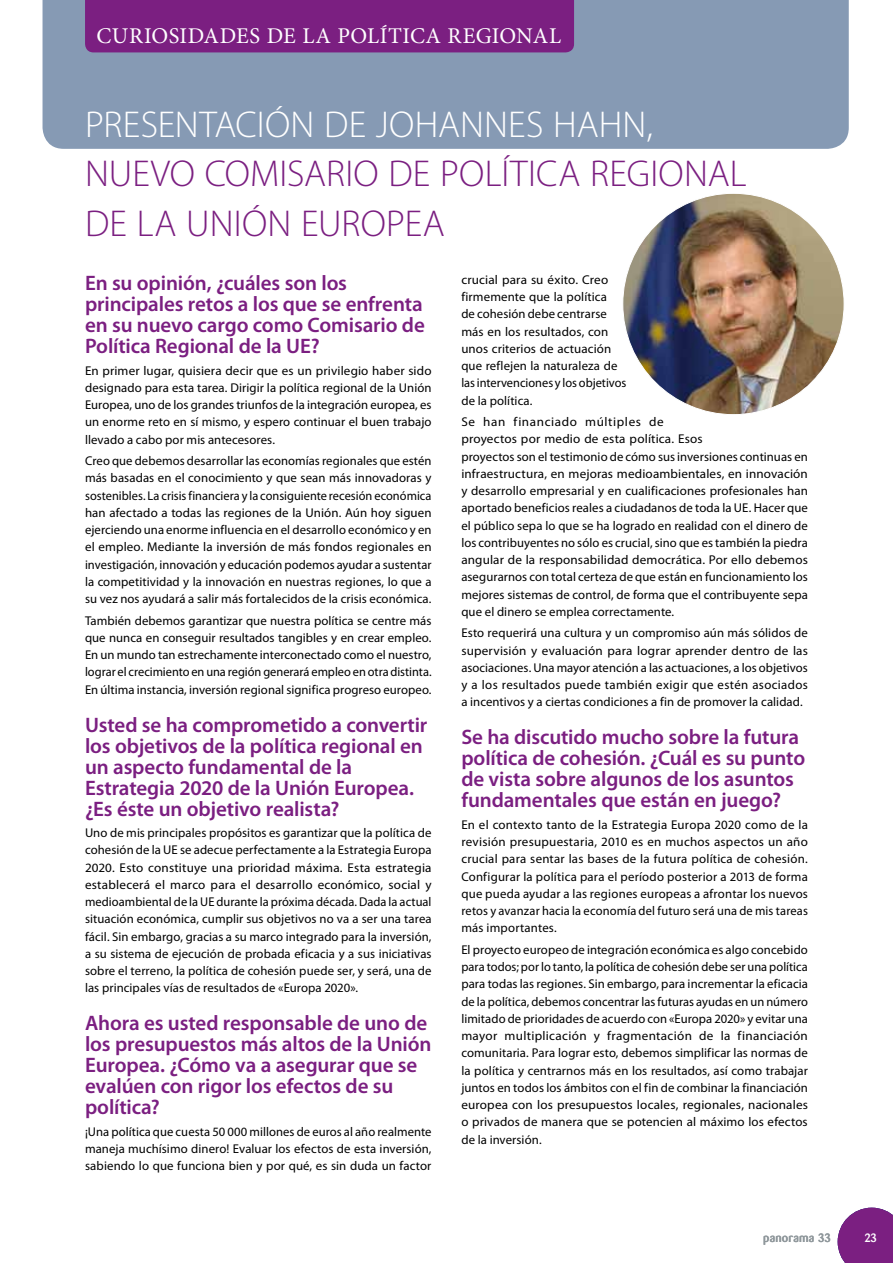
<style>
.page{position:relative;width:893px;height:1263px;background:#fff}
.page>*{position:absolute;margin:0;border:0;box-sizing:border-box;transform-origin:0 0}
.t1{font:300 37.5px/49.5px "Myriad Pro";letter-spacing:.005em;color:#7b1f81}
.t2{font:300 37.5px "Myriad Pro";color:#fff}
.t3{font:22.5px "Minion Pro";letter-spacing:.015em;color:#fff}
.t4{font:600 21px/21px "Myriad Pro";letter-spacing:-.005em;color:#7b1f81}
.t5{font:12.75px/17.2px "Myriad Pro";letter-spacing:.01em;color:#000;text-align:justify}
.t6{font:500 12px "Barmeno";letter-spacing:.02em;color:#90989c}
.t7{font:500 12px "Barmeno";color:#fff}
</style>
<div class="page">
<div style="left:43px;top:0;width:806px;height:149px;background:#869ab4"></div>
<svg style="left:838px;top:1208px;width:55px;height:55px;background:#87358d"></svg>
<div style="left:85px;top:0;width:489px;height:52px;background:#7b1f81"></div>
<img style="left:623px;top:193px;width:221px;height:222px;border-radius:111px">
<h2 class="t3" style="left:96px;top:20px;width:466px">CURIOSIDADES DE LA POLÍTICA REGIONAL</h2>
<h1 class="t2" style="left:85px;top:103px;width:569px">PRESENTACIÓN DE JOHANNES HAHN,</h1>
<h1 class="t1" style="left:85px;top:149px;width:663px">NUEVO COMISARIO DE POLÍTICA REGIONAL<br>DE LA UNIÓN EUROPEA</h1>
<h3 class="t4" style="left:85px;top:273px;width:341px">En su opinión, ¿cuáles son los principales retos a los que se enfrenta en su nuevo cargo como Comisario de<br>Política Regional de la UE?</h3>
<p class="t5" style="left:85px;top:362px;width:348px">En primer lugar, quisiera decir que es un privilegio haber sido designado para esta tarea. Dirigir la política regional de la Unión Europea, uno de los grandes triunfos de la integración europea, es un enorme reto en sí mismo, y espero continuar el buen trabajo llevado a cabo por mis antecesores.</p>
<p class="t5" style="left:85px;top:452px;width:348px">Creo que debemos desarrollar las economías regionales que estén más basadas en el conocimiento y que sean más innovadoras y sostenibles. La crisis financiera y la consiguiente recesión económica han afectado a todas las regiones de la Unión. Aún hoy siguen ejerciendo una enorme influencia en el desarrollo económico y en el empleo. Mediante la inversión de más fondos regionales en investigación, innovación y educación podemos ayudar a sustentar la competitividad y la innovación en nuestras regiones, lo que a su vez nos ayudará a salir más fortalecidos de la crisis económica.</p>
<p class="t5" style="left:85px;top:612px;width:348px">También debemos garantizar que nuestra política se centre más que nunca en conseguir resultados tangibles y en crear empleo.<br>En un mundo tan estrechamente interconectado como el nuestro, lograr el crecimiento en una región generará empleo en otra distinta.<br>En última instancia, inversión regional significa progreso europeo.</p>
<h3 class="t4" style="left:85px;top:714px;width:344px">Usted se ha comprometido a convertir los objetivos de la política regional en un aspecto fundamental de la Estrategia 2020 de la Unión Europea. ¿Es éste un objetivo realista?</h3>
<p class="t5" style="left:85px;top:824px;width:348px">Uno de mis principales propósitos es garantizar que la política de cohesión de la UE se adecue perfectamente a la Estrategia Europa 2020. Esto constituye una prioridad máxima. Esta estrategia establecerá el marco para el desarrollo económico, social y medioambiental de la UE durante la próxima década. Dada la actual situación económica, cumplir sus objetivos no va a ser una tarea fácil. Sin embargo, gracias a su marco integrado para la inversión, a su sistema de ejecución de probada eficacia y a sus iniciativas sobre el terreno, la política de cohesión puede ser, y será, una de las principales vías de resultados de «Europa 2020».</p>
<h3 class="t4" style="left:85px;top:1013px;width:348px">Ahora es usted responsable de uno de los presupuestos más altos de la Unión<br>Europea. ¿Cómo va a asegurar que se evalúen con rigor los efectos de su política?</h3>
<p class="t5" style="left:85px;top:1123px;width:348px">¡Una política que cuesta 50 000 millones de euros al año realmente maneja muchísimo dinero! Evaluar los efectos de esta inversión, sabiendo lo que funciona bien y por qué, es sin duda un factor</p>
<p class="t5" style="left:461px;top:271px;width:167px;text-align:left">crucial para su éxito. Creo firmemente que la política<br>de cohesión debe centrarse más en los resultados, con unos criterios de actuación que reflejen la naturaleza de las intervenciones y los objetivos de la política.</p>
<p class="t5" style="left:461px;top:413px;width:348px;text-align:left">Se han financiado múltiples de<br>proyectos por medio de esta política. Esos<br>proyectos son el testimonio de cómo sus inversiones continuas en infraestructura, en mejoras medioambientales, en innovación y desarrollo empresarial y en cualificaciones profesionales han aportado beneficios reales a ciudadanos de toda la UE. Hacer que el público sepa lo que se ha logrado en realidad con el dinero de los contribuyentes no sólo es crucial, sino que es también la piedra angular de la responsabilidad democrática. Por ello debemos asegurarnos con total certeza de que están en funcionamiento los mejores sistemas de control, de forma que el contribuyente sepa que el dinero se emplea correctamente.</p>
<p class="t5" style="left:461px;top:625px;width:348px">Esto requerirá una cultura y un compromiso aún más sólidos de supervisión y evaluación para lograr aprender dentro de las asociaciones. Una mayor atención a las actuaciones, a los objetivos y a los resultados puede también exigir que estén asociados a incentivos y a ciertas condiciones a fin de promover la calidad.</p>
<h3 class="t4" style="left:461px;top:727px;width:345px">Se ha discutido mucho sobre la futura política de cohesión. ¿Cuál es su punto de vista sobre algunos de los asuntos fundamentales que están en juego?</h3>
<p class="t5" style="left:461px;top:816px;width:348px">En el contexto tanto de la Estrategia Europa 2020 como de la revisión presupuestaria, 2010 es en muchos aspectos un año crucial para sentar las bases de la futura política de cohesión.<br>Configurar la política para el período posterior a 2013 de forma que pueda ayudar a las regiones europeas a afrontar los nuevos retos y avanzar hacia la economía del futuro será una de mis tareas más importantes.</p>
<p class="t5" style="left:461px;top:941px;width:348px">El proyecto europeo de integración económica es algo concebido para todos; por lo tanto, la política de cohesión debe ser una política para todas las regiones. Sin embargo, para incrementar la eficacia de la política, debemos concentrar las futuras ayudas en un número limitado de prioridades de acuerdo con «Europa 2020» y evitar una mayor multiplicación y fragmentación de la financiación comunitaria. Para lograr esto, debemos simplificar las normas de la política y centrarnos más en los resultados, así como trabajar juntos en todos los ámbitos con el fin de combinar la financiación europea con los presupuestos locales, regionales, nacionales o privados de manera que se potencien al máximo los efectos de la inversión.</p>
<p class="t6" style="left:763px;top:1230px;width:69px">panorama 33</p>
<p class="t7" style="left:864px;top:1231px;width:14px">23</p>
</div>
